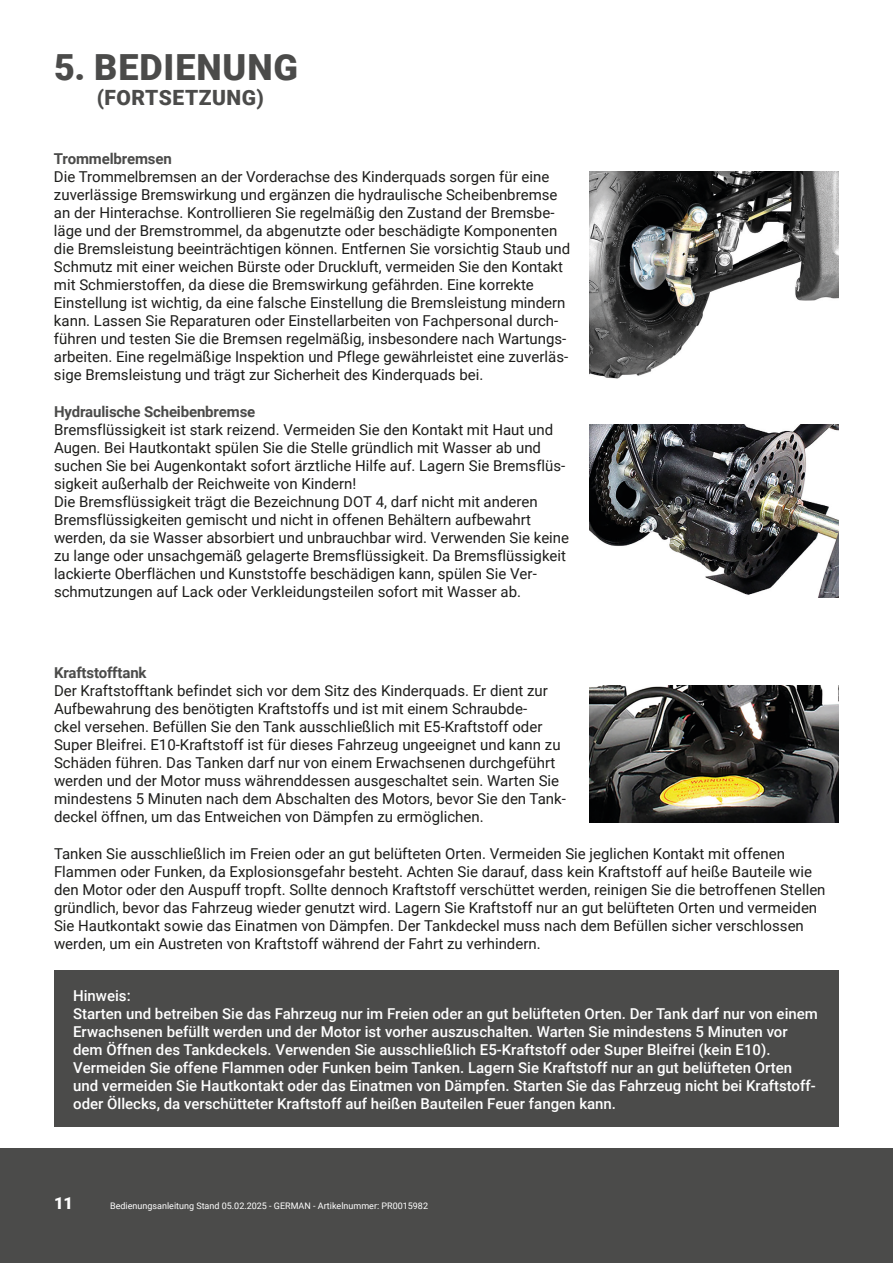
<style>
.page{position:relative;width:893px;height:1263px;background:#fff}
.page>*{position:absolute;margin:0;border:0;box-sizing:border-box;transform-origin:0 0}
.t1{font:900 36px "Roboto";letter-spacing:.025em;color:#4b4b4a}
.t2{font:900 21px "Roboto";letter-spacing:.025em;color:#4b4b4a}
.t3{font:900 16.5px "Roboto";color:#fff}
.t4{font:15px/18px "Roboto";color:#1d1d1b}
.t5{font:500 15px/18px "Roboto";color:#fff}
.t6{font:700 15px "Roboto";letter-spacing:-.01em;color:#4b4b4a}
.t7{font:9px "Roboto";color:#fff}
</style>
<div class="page">
<div style="left:0;top:1148px;width:893px;height:115px;background:#4b4b4a"></div>
<img style="left:589px;top:685px;width:250px;height:137px">
<div style="left:54px;top:971px;width:785px;height:156px;background:#4b4b4a"></div>
<img style="left:589px;top:171px;width:250px;height:208px">
<img style="left:589px;top:424px;width:250px;height:173px">
<h1 class="t1" style="left:54px;top:42px;width:246px">5. BEDIENUNG</h1>
<h2 class="t2" style="left:97px;top:83px;width:168px">(FORTSETZUNG)</h2>
<p class="t6" style="left:54px;top:149px;width:119px">Trommelbremsen</p>
<p class="t4" style="left:54px;top:168px;width:518px">Die Trommelbremsen an der Vorderachse des Kinderquads sorgen für eine zuverlässige Bremswirkung und ergänzen die hydraulische Scheibenbremse an der Hinterachse. Kontrollieren Sie regelmäßig den Zustand der Bremsbe&shy;läge und der Bremstrommel, da abgenutzte oder beschädigte Komponenten die Bremsleistung beeinträchtigen können. Entfernen Sie vorsichtig Staub und Schmutz mit einer weichen Bürste oder Druckluft, vermeiden Sie den Kontakt mit Schmierstoffen, da diese die Bremswirkung gefährden. Eine korrekte Einstellung ist wichtig, da eine falsche Einstellung die Bremsleistung mindern kann. Lassen Sie Reparaturen oder Einstellarbeiten von Fachpersonal durch&shy;führen und testen Sie die Bremsen regelmäßig, insbesondere nach Wartungs&shy;arbeiten. Eine regelmäßige Inspektion und Pflege gewährleistet eine zuverläs&shy;sige Bremsleistung und trägt zur Sicherheit des Kinderquads bei.</p>
<p class="t6" style="left:54px;top:402px;width:203px">Hydraulische Scheibenbremse</p>
<p class="t4" style="left:54px;top:420px;width:517px">Bremsflüssigkeit ist stark reizend. Vermeiden Sie den Kontakt mit Haut und Augen. Bei Hautkontakt spülen Sie die Stelle gründlich mit Wasser ab und suchen Sie bei Augenkontakt sofort ärztliche Hilfe auf. Lagern Sie Bremsflüs&shy;sigkeit außerhalb der Reichweite von Kindern!<br>Die Bremsflüssigkeit trägt die Bezeichnung DOT 4, darf nicht mit anderen Bremsflüssigkeiten gemischt und nicht in offenen Behältern aufbewahrt werden, da sie Wasser absorbiert und unbrauchbar wird. Verwenden Sie keine zu lange oder unsachgemäß gelagerte Bremsflüssigkeit. Da Bremsflüssigkeit lackierte Oberflächen und Kunststoffe beschädigen kann, spülen Sie Ver&shy;schmutzungen auf Lack oder Verkleidungsteilen sofort mit Wasser ab.</p>
<p class="t6" style="left:54px;top:662px;width:94px">Kraftstofftank</p>
<p class="t4" style="left:54px;top:681px;width:513px">Der Kraftstofftank befindet sich vor dem Sitz des Kinderquads. Er dient zur Aufbewahrung des benötigten Kraftstoffs und ist mit einem Schraubde-<br>ckel versehen. Befüllen Sie den Tank ausschließlich mit E5-Kraftstoff oder Super Bleifrei. E10-Kraftstoff ist für dieses Fahrzeug ungeeignet und kann zu Schäden führen. Das Tanken darf nur von einem Erwachsenen durchgeführt werden und der Motor muss währenddessen ausgeschaltet sein. Warten Sie mindestens 5 Minuten nach dem Abschalten des Motors, bevor Sie den Tank&shy;deckel öffnen, um das Entweichen von Dämpfen zu ermöglichen.</p>
<p class="t4" style="left:54px;top:844px;width:773px">Tanken Sie ausschließlich im Freien oder an gut belüfteten Orten. Vermeiden Sie jeglichen Kontakt mit offenen Flammen oder Funken, da Explosionsgefahr besteht. Achten Sie darauf, dass kein Kraftstoff auf heiße Bauteile wie den Motor oder den Auspuff tropft. Sollte dennoch Kraftstoff verschüttet werden, reinigen Sie die betroffenen Stellen gründlich, bevor das Fahrzeug wieder genutzt wird. Lagern Sie Kraftstoff nur an gut belüfteten Orten und vermeiden Sie Hautkontakt sowie das Einatmen von Dämpfen. Der Tankdeckel muss nach dem Befüllen sicher verschlossen werden, um ein Austreten von Kraftstoff während der Fahrt zu verhindern.</p>
<p class="t5" style="left:73px;top:985px;width:746px">Hinweis:<br>Starten und betreiben Sie das Fahrzeug nur im Freien oder an gut belüfteten Orten. Der Tank darf nur von einem Erwachsenen befüllt werden und der Motor ist vorher auszuschalten. Warten Sie mindestens 5 Minuten vor dem Öffnen des Tankdeckels. Verwenden Sie ausschließlich E5-Kraftstoff oder Super Bleifrei (kein E10).<br>Vermeiden Sie offene Flammen oder Funken beim Tanken. Lagern Sie Kraftstoff nur an gut belüfteten Orten und vermeiden Sie Hautkontakt oder das Einatmen von Dämpfen. Starten Sie das Fahrzeug nicht bei Kraftstoff&shy;oder Öllecks, da verschütteter Kraftstoff auf heißen Bauteilen Feuer fangen kann.</p>
<p class="t3" style="left:54px;top:1192px;width:21px">11</p>
<p class="t7" style="left:110px;top:1200px;width:319px">Bedienungsanleitung Stand 05.02.2025 - GERMAN - Artikelnummer: PR0015982</p>
</div>
